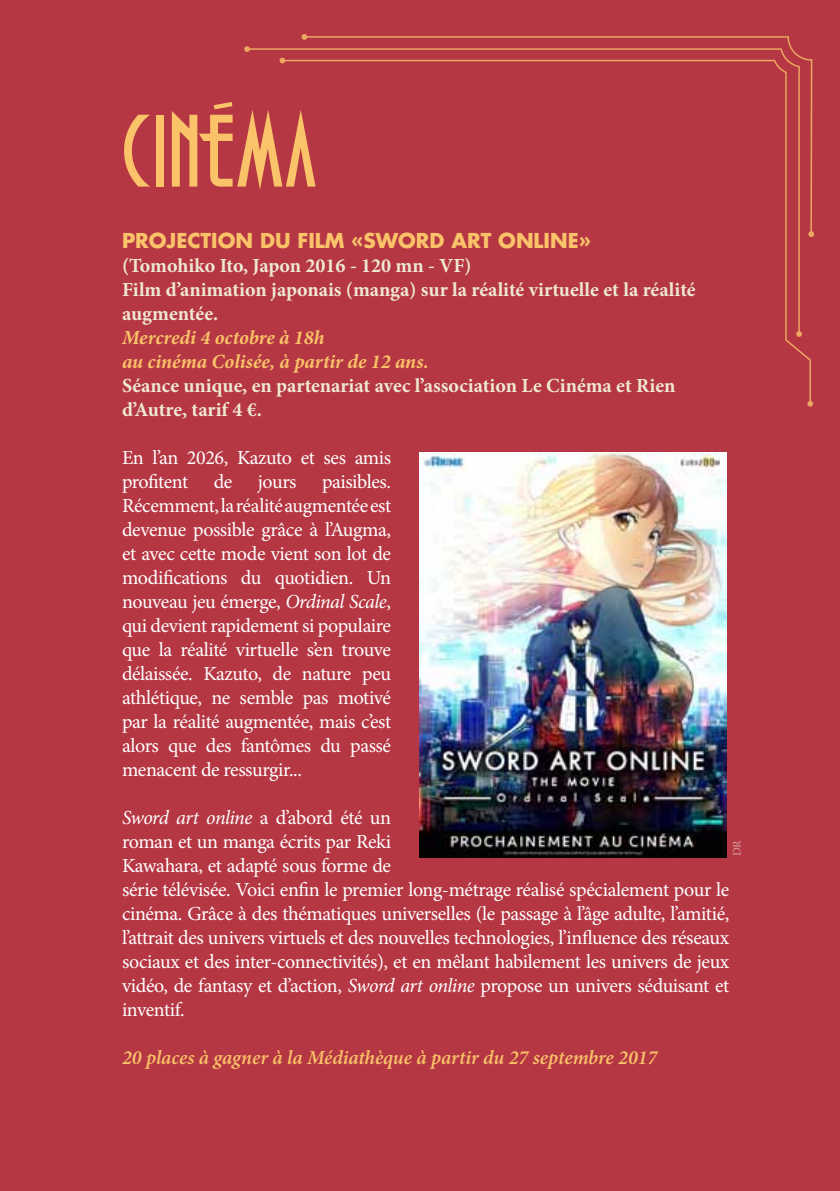
<style>
.page{position:relative;width:840px;height:1191px;background:#fff}
.page>*{position:absolute;margin:0;border:0;box-sizing:border-box;transform-origin:0 0}
.t1{font:102px "Deco Tech";color:#fac369}
.t2{font:20px/24px "Minion Pro";letter-spacing:-.02em;color:#fff}
.t3{font:700 20px/24px "Minion Pro";color:#efe8d3}
.t4{font:italic 600 20px "Minion Pro";letter-spacing:-.005em;color:#fac369}
.t5{font:italic 700 20px/24px "Minion Pro";color:#fac369}
.t6{font:700 20px "Futura Std";color:#fac369}
.t7{font:12px "Minion Pro";color:#fff}
.s1{font-style:italic}
</style>
<div class="page">
<div style="left:0;top:0;width:839px;height:1191px;background:#b53743"></div>
<svg style="left:810px;top:231px;width:3px;height:6px"></svg>
<svg style="left:807px;top:401px;width:5px;height:5px"></svg>
<svg style="left:244px;top:46px;width:6px;height:6px"></svg>
<svg style="left:301px;top:34px;width:6px;height:6px"></svg>
<svg style="left:304px;top:36px;width:507px;height:198px"></svg>
<svg style="left:247px;top:48px;width:552px;height:16px"></svg>
<svg style="left:282px;top:60px;width:528px;height:344px"></svg>
<img style="left:419px;top:453px;width:306px;height:404px">
<h1 class="t1" style="left:122px;top:97px;width:193px">CINÉMA</h1>
<p class="t6" style="left:122px;top:227px;width:470px">PROJECTION DU FILM «SWORD ART ONLINE»</p>
<p class="t3" style="left:122px;top:253px;width:574px">(Tomohiko Ito, Japon 2016 - 120 mn - VF)<br>Film d’animation japonais (manga) sur la réalité virtuelle et la réalité augmentée.</p>
<p class="t5" style="left:122px;top:325px;width:308px">Mercredi 4 octobre à 18h<br>au cinéma Colisée, à partir de 12 ans.</p>
<p class="t3" style="left:122px;top:373px;width:554px">Séance unique, en partenariat avec l’association Le Cinéma et Rien d’Autre, tarif 4 €.</p>
<p class="t2" style="left:122px;top:445px;width:270px">En l’an 2026, Kazuto et ses amis profitent</p>
<p class="t2" style="left:122px;top:469px;width:270px;text-align:justify;text-indent:200px">paisibles.<br>Récemment, la réalité augmentée est devenue possible grâce à l’Augma, et avec cette mode vient son lot de modifications du quotidien. Un nouveau jeu émerge, <span class="s1">Ordinal Scale</span>, qui devient rapidement si populaire que la réalité virtuelle s’en trouve délaissée. Kazuto, de nature peu athlétique, ne semble pas motivé par la réalité augmentée, mais c’est alors que des fantômes du passé menacent de ressurgir...</p>
<p class="t2" style="left:122px;top:805px;width:608px"><span class="s1">Sword art online</span> a d’abord été un<br>roman et un manga écrits par Reki<br>Kawahara, et adapté sous forme de<br>série télévisée. Voici enfin le premier long-métrage réalisé spécialement pour le cinéma. Grâce à des thématiques universelles (le passage à l’âge adulte, l’amitié, l’attrait des univers virtuels et des nouvelles technologies, l’influence des réseaux sociaux et des inter-connectivités), et en mêlant habilement les univers de jeux vidéo, de fantasy et d’action, <span class="s1">Sword art online</span> propose un univers séduisant et inventif.</p>
<p class="t4" style="left:122px;top:1043px;width:536px">20 places à gagner à la Médiathèque à partir du 27 septembre 2017</p>
<p class="t2" style="left:213px;top:469px;width:20px">de</p>
<p class="t2" style="left:257px;top:469px;width:40px">jours</p>
<p class="t7" style="left:728px;top:856px;width:18px;rotate:-90deg">DR</p>
</div>
